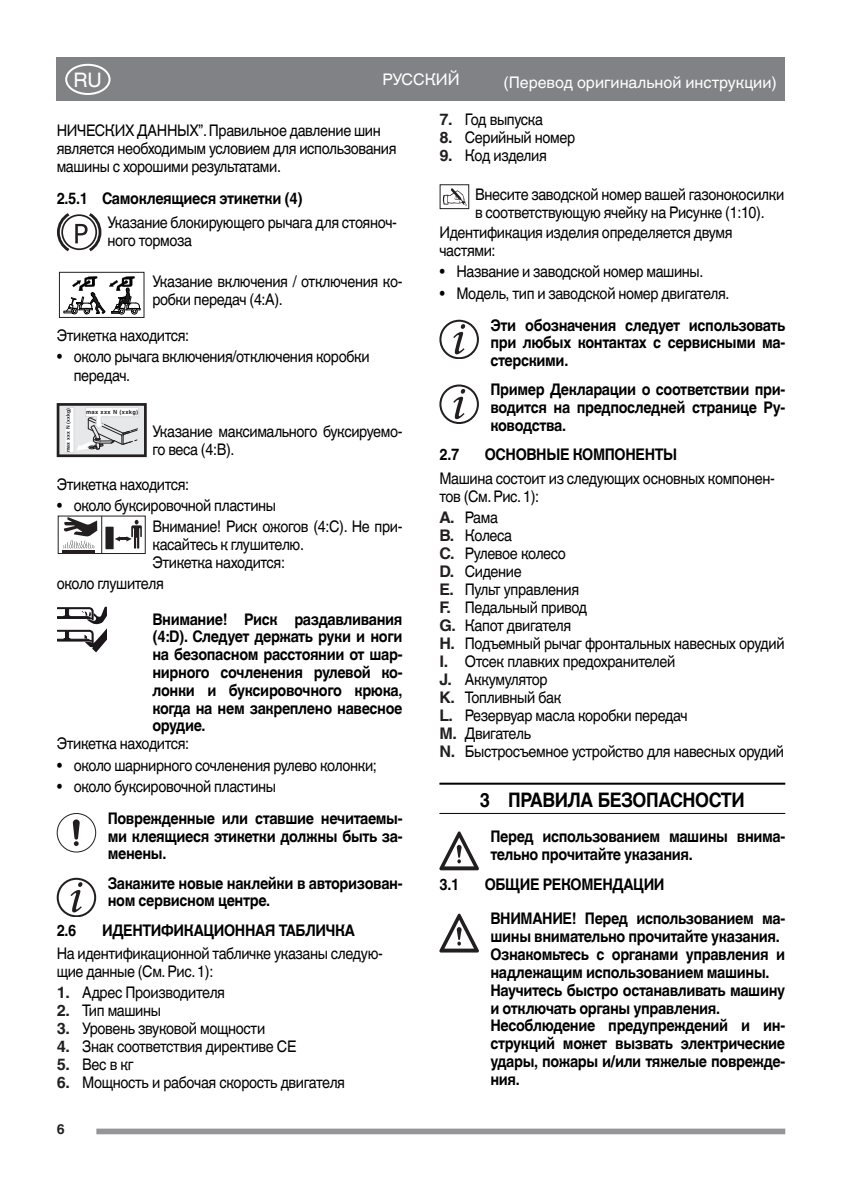
<style>
.page{position:relative;width:842px;height:1191px;background:#fff}
.page>*{position:absolute;margin:0;border:0;box-sizing:border-box;transform-origin:0 0}
.t1{font:700 20px "Helvetica World";letter-spacing:-.025em;color:#000;scale:.9 1}
.t2{font:20px "Helvetica World";color:#fff}
.Paragrafo_base{font:16px/17.8px "Helvetica World";letter-spacing:-.025em;color:#000;scale:.9 1}
.Attenzione_seconda{font:700 16px/17.8px "Helvetica World";letter-spacing:-.025em;color:#000;text-align:justify;scale:.9 1}
.Attenzione{font:700 16px/17.8px "Helvetica World";letter-spacing:-.025em;color:#000;text-align:justify;scale:.9 1}
.Simboli{font:16px/17.8px "Helvetica World";letter-spacing:-.025em;color:#000;scale:.9 1}
.t3{font:16px "Helvetica World";color:#fff}
.t4{font:700 14px "Helvetica World";color:#231f20}
.t5{font:700 5.8px "Helvetica World";letter-spacing:.06em;color:#231f20}
.t6{font:700 5px "Helvetica World";letter-spacing:.045em;color:#231f20}
.s1{font-weight:700;color:#231f20}
</style>
<div class="page">
<div style="left:57px;top:58px;width:728px;height:43px;background:#808285"></div>
<div style="left:65px;top:64px;width:46px;height:31px;border:2px solid #fff;border-radius:50%"></div>
<svg style="left:57px;top:213px;width:45px;height:39px"></svg>
<svg style="left:64px;top:276px;width:77px;height:38px"></svg>
<div style="left:59px;top:272px;width:85px;height:46px;border:1px solid #231f20"></div>
<svg style="left:57px;top:403px;width:90px;height:54px"></svg>
<div style="left:58px;top:516px;width:87px;height:38px;border:1px solid #231f20"></div>
<hr style="left:101px;top:516px;width:1px;height:37px;background:#231f20">
<hr style="left:62px;top:550px;width:33px;height:2px;background:#231f20">
<svg style="left:63px;top:517px;width:34px;height:31px"></svg>
<svg style="left:115px;top:520px;width:27px;height:29px"></svg>
<div style="left:105px;top:527px;width:9px;height:22px;background:#231f20"></div>
<svg style="left:57px;top:607px;width:50px;height:45px"></svg>
<div style="left:57px;top:813px;width:39px;height:39px;border:1px solid #231f20;border-radius:50%"></div>
<svg style="left:73px;top:819px;width:7px;height:27px"></svg>
<div style="left:57px;top:877px;width:39px;height:40px;border:2px solid #231f20;border-radius:50%"></div>
<svg style="left:70px;top:882px;width:12px;height:30px"></svg>
<hr style="left:439px;top:782px;width:346px;height:2px;background:#000">
<hr style="left:439px;top:813px;width:346px;height:1px;background:#000">
<svg style="left:443px;top:188px;width:24px;height:18px"></svg>
<div style="left:440px;top:184px;width:29px;height:25px;border:1px solid #231f20"></div>
<div style="left:439px;top:320px;width:40px;height:39px;border:2px solid #231f20;border-radius:50%"></div>
<svg style="left:453px;top:324px;width:12px;height:30px"></svg>
<div style="left:439px;top:384px;width:40px;height:39px;border:2px solid #231f20;border-radius:50%"></div>
<svg style="left:453px;top:389px;width:12px;height:30px"></svg>
<svg style="left:439px;top:831px;width:40px;height:39px"></svg>
<svg style="left:439px;top:913px;width:40px;height:39px"></svg>
<div style="left:96px;top:1128px;width:689px;height:6px;background:#939598"></div>
<p class="t2" style="left:74px;top:68px;width:30px">RU</p>
<p class="t3" style="left:382px;top:70px;width:79px">РУССКИЙ</p>
<p class="t3" style="left:503px;top:73px;width:275px">(Перевод оригинальной инструкции)</p>
<p class="Paragrafo_base" style="left:57px;top:122px;width:379px">НИЧЕСКИХ ДАННЫХ”. Правильное давление шин является необходимым условием для использования машины с хорошими результатами.</p>
<p class="Attenzione_seconda" style="left:57px;top:190px;width:275px">2.5.1 Самоклеящиеся этикетки (4)</p>
<p class="Paragrafo_base" style="left:107px;top:214px;width:323px">Указание блокирующего рычага для стояноч&shy;ного тормоза</p>
<p class="Simboli" style="left:152px;top:273px;width:279px">Указание включения / отключения ко&shy;робки передач (4:А).</p>
<p class="Paragrafo_base" style="left:57px;top:326px;width:149px">Этикетка находится:</p>
<p class="Paragrafo_base" style="left:74px;top:347px;width:330px;line-height:18.4px;text-indent:-17px">• около рычага включения/отключения коробки передач.</p>
<p class="t5" style="left:86px;top:408px;width:54px">max xxx N (xxkg)</p>
<p class="Paragrafo_base" style="left:439px;top:110px;width:117px"><span class="s1">7.</span> Год выпуска</p>
<p class="Paragrafo_base" style="left:439px;top:128px;width:153px"><span class="s1">8.</span> Серийный номер</p>
<p class="Paragrafo_base" style="left:439px;top:146px;width:121px"><span class="s1">9.</span> Код изделия</p>
<p class="Paragrafo_base" style="left:475px;top:185px;width:345px">Внесите заводской номер вашей газонокосилки в соответствующую ячейку на Рисунке (1:10).</p>
<p class="Paragrafo_base" style="left:439px;top:224px;width:327px">Идентификация изделия определяется двумя частями:</p>
<p class="Paragrafo_base" style="left:439px;top:263px;width:295px">• Название и заводской номер машины.</p>
<p class="Paragrafo_base" style="left:439px;top:284px;width:324px">• Модель, тип и заводской номер двигателя.</p>
<p class="Attenzione" style="left:490px;top:316px;width:329px">Эти обозначения следует использовать при любых контактах с сервисными ма&shy;стерскими.</p>
<p class="Attenzione" style="left:490px;top:381px;width:329px">Пример Декларации о соответствии при&shy;водится на предпоследней странице Ру&shy;ководства.</p>
<p class="Attenzione_seconda" style="left:439px;top:446px;width:24px">2.7</p>
<p class="Attenzione_seconda" style="left:485px;top:446px;width:215px">ОСНОВНЫЕ КОМПОНЕНТЫ</p>
<p class="Paragrafo_base" style="left:439px;top:469px;width:374px">Машина состоит из следующих основных компонен&shy;тов (См. Рис. 1):</p>
<p class="Paragrafo_base" style="left:439px;top:508px;width:67px"><span class="s1">A.</span> Рама</p>
<p class="Paragrafo_base" style="left:439px;top:526px;width:82px"><span class="s1">B.</span> Колеса</p>
<p class="Paragrafo_base" style="left:439px;top:544px;width:142px"><span class="s1">C.</span> Рулевое колесо</p>
<p class="Paragrafo_base" style="left:439px;top:562px;width:93px"><span class="s1">D.</span> Сидение</p>
<p class="Paragrafo_base" style="left:439px;top:580px;width:157px"><span class="s1">E.</span> Пульт управления</p>
<p class="Paragrafo_base" style="left:439px;top:598px;width:166px"><span class="s1">F.</span> Педальный привод</p>
<p class="Paragrafo_base" style="left:439px;top:616px;width:148px"><span class="s1">G.</span> Капот двигателя</p>
<p class="Paragrafo_base" style="left:439px;top:634px;width:385px"><span class="s1">H.</span> Подъемный рычаг фронтальных навесных орудий</p>
<p class="Paragrafo_base" style="left:439px;top:652px;width:264px"><span class="s1">I.</span> Отсек плавких предохранителей</p>
<p class="Paragrafo_base" style="left:439px;top:670px;width:122px"><span class="s1">J.</span> Аккумулятор</p>
<p class="Paragrafo_base" style="left:439px;top:688px;width:137px"><span class="s1">K.</span> Топливный бак</p>
<p class="Paragrafo_base" style="left:439px;top:706px;width:277px"><span class="s1">L.</span> Резервуар масла коробки передач</p>
<p class="Paragrafo_base" style="left:439px;top:724px;width:103px"><span class="s1">M.</span> Двигатель</p>
<p class="Paragrafo_base" style="left:439px;top:742px;width:384px"><span class="s1">N.</span> Быстросъемное устройство для навесных орудий</p>
<p class="t1" style="left:480px;top:788px;width:296px">3 ПРАВИЛА БЕЗОПАСНОСТИ</p>
<p class="Attenzione" style="left:490px;top:827px;width:329px">Перед использованием машины внима&shy;тельно прочитайте указания.</p>
<p class="Attenzione_seconda" style="left:439px;top:875px;width:24px">3.1</p>
<p class="Attenzione_seconda" style="left:485px;top:875px;width:201px">ОБЩИЕ РЕКОМЕНДАЦИИ</p>
<p class="Attenzione" style="left:490px;top:910px;width:329px">ВНИМАНИЕ! Перед использованием ма&shy;шины внимательно прочитайте указания.</p>
<p class="Attenzione_seconda" style="left:490px;top:945px;width:329px">Ознакомьтесь с органами управления и надлежащим использованием машины.</p>
<p class="Attenzione_seconda" style="left:490px;top:981px;width:329px">Научитесь быстро останавливать машину и отключать органы управления.</p>
<p class="Attenzione_seconda" style="left:490px;top:1017px;width:329px">Несоблюдение предупреждений и ин&shy;струкций может вызвать электрические удары, пожары и/или тяжелые поврежде&shy;ния.</p>
<p class="t6" style="left:65px;top:452px;width:46px;rotate:-90deg">max xxx N (xxkg)</p>
<p class="Simboli" style="left:152px;top:422px;width:279px">Указание максимального буксируемо&shy;го веса (4:В).</p>
<p class="Paragrafo_base" style="left:57px;top:476px;width:149px">Этикетка находится:</p>
<p class="Paragrafo_base" style="left:57px;top:497px;width:245px">• около буксировочной пластины</p>
<p class="Simboli" style="left:152px;top:518px;width:279px">Внимание! Риск ожогов (4:С). Не при&shy;касайтесь к глушителю.</p>
<p class="Paragrafo_base" style="left:152px;top:553px;width:149px">Этикетка находится:</p>
<p class="Simboli" style="left:57px;top:574px;width:121px">около глушителя</p>
<p class="Attenzione_seconda" style="left:152px;top:610px;width:279px">Внимание! Риск раздавливания (4:D). Следует держать руки и ноги на безопасном расстоянии от шар&shy;нирного сочленения рулевой ко&shy;лонки и буксировочного крюка, когда на нем закреплено навесное орудие.</p>
<p class="Paragrafo_base" style="left:57px;top:735px;width:149px">Этикетка находится:</p>
<p class="Paragrafo_base" style="left:57px;top:756px;width:357px">• около шарнирного сочленения рулево колонки;</p>
<p class="Paragrafo_base" style="left:57px;top:777px;width:245px">• около буксировочной пластины</p>
<p class="Attenzione" style="left:108px;top:809px;width:329px">Поврежденные или ставшие нечитаемы&shy;ми клеящиеся этикетки должны быть за&shy;менены.</p>
<p class="Attenzione" style="left:108px;top:874px;width:329px">Закажите новые наклейки в авторизован&shy;ном сервисном центре.</p>
<p class="Attenzione_seconda" style="left:57px;top:921px;width:24px">2.6</p>
<p class="Attenzione_seconda" style="left:102px;top:921px;width:283px">ИДЕНТИФИКАЦИОННАЯ ТАБЛИЧКА</p>
<p class="Paragrafo_base" style="left:57px;top:945px;width:364px">На идентификационной табличке указаны следую&shy;щие данные (См. Рис. 1):</p>
<p class="Paragrafo_base" style="left:57px;top:983px;width:189px"><span class="s1">1.</span> Адрес Производителя</p>
<p class="Paragrafo_base" style="left:57px;top:1001px;width:117px"><span class="s1">2.</span> Тип машины</p>
<p class="Paragrafo_base" style="left:57px;top:1019px;width:233px"><span class="s1">3.</span> Уровень звуковой мощности</p>
<p class="Paragrafo_base" style="left:57px;top:1037px;width:268px"><span class="s1">4.</span> Знак соответствия директиве CE</p>
<p class="Paragrafo_base" style="left:57px;top:1055px;width:87px"><span class="s1">5.</span> Вес в кг</p>
<p class="Paragrafo_base" style="left:57px;top:1073px;width:322px"><span class="s1">6.</span> Мощность и рабочая скорость двигателя</p>
<p class="t4" style="left:57px;top:1121px;width:10px">6</p>
</div>
